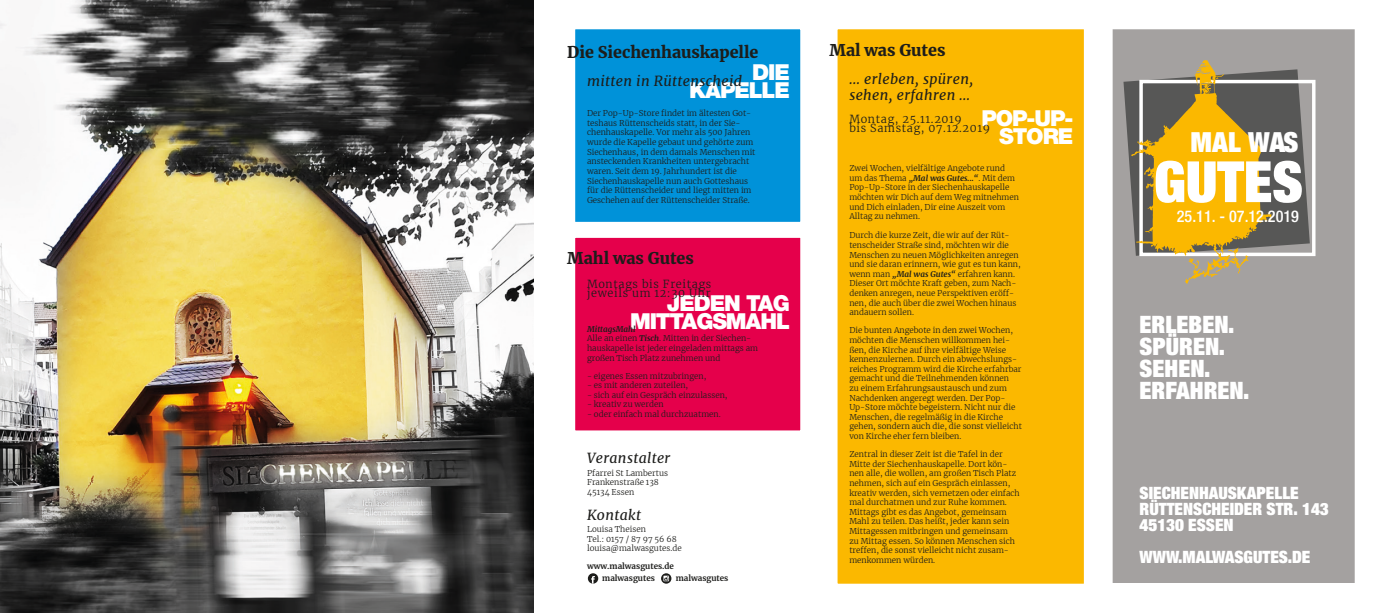
<style>
.page{position:relative;width:1384px;height:613px;background:#fff}
.page>*{position:absolute;margin:0;border:0;box-sizing:border-box;transform-origin:0 0}
.t1{font:900 condensed 56.9px "Helvetica Neue LT Std";color:#fff}
.t2{font:900 condensed 27.7px "Helvetica Neue LT Std";color:#fff}
.t3{font:900 condensed 24px/22px "Helvetica Neue LT Std";color:#fff}
.t4{font:900 22px/18px "Helvetica Neue LT Std";letter-spacing:-.05em;color:#fff;text-align:right}
.t5{font:900 condensed 17px/16px "Helvetica Neue LT Std";color:#fff}
.t6{font:500 condensed 16.2px "Helvetica Neue LT Std";color:#fff}
.t7{font:900 16px "Merriweather";color:#1d1d1b}
.t8{font:italic 14px/16px "Merriweather";letter-spacing:.025em;color:#1d1d1b}
.t9{font:300 11px/9px "Merriweather";letter-spacing:.06em;color:#1d1d1b}
.t10{font:300 8px/9.6px "Merriweather";color:#1d1d1b}
.t11{font:700 8px/12px "Merriweather";color:#1d1d1b;text-align:center}
.s1{font-weight:700;font-style:italic}
</style>
<div class="page">
<div style="left:567px;top:230px;width:241px;height:208px;background:#e5004b;border:8px solid #fff"></div>
<img style="left:0;top:0;width:533px;height:612px">
<div style="left:1112px;top:29px;width:243px;height:554px;background:#a4a1a0"></div>
<svg style="left:1123px;top:69px;width:186px;height:187px;background:#6c6b6a"></svg>
<div style="left:1139px;top:80px;width:176px;height:176px;border:3px solid #fff"></div>
<svg style="left:1131px;top:60px;width:140px;height:223px;background:#b69641"></svg>
<div style="left:567px;top:21px;width:241px;height:209px;background:#0092d9;border:8px solid #fff"></div>
<div style="left:829px;top:21px;width:262px;height:570px;background:#fbb800;border:8px solid #fff"></div>
<svg style="left:588px;top:573px;width:10px;height:10px"></svg>
<svg style="left:661px;top:573px;width:10px;height:10px"></svg>
<svg style="left:663px;top:575px;width:6px;height:6px"></svg>
<h3 class="t7" style="left:567px;top:41px;width:193px">Die Siechenhauskapelle</h3>
<h3 class="t8" style="left:587px;top:72px;width:157px">mitten in Rüttenscheid</h3>
<p class="t10" style="left:587px;top:108px;width:170px">Der Pop-Up-Store findet im ältesten Got&shy;teshaus Rüttenscheids statt, in der Sie&shy;chenhauskapelle. Vor mehr als 500 Jahren wurde die Kapelle gebaut und gehörte zum Siechenhaus, in dem damals Menschen mit ansteckenden Krankheiten untergebracht waren. Seit dem 19. Jahrhundert ist die Siechenhauskapelle nun auch Gotteshaus fü r die Rü ttenscheider und liegt mitten im Geschehen auf der Rüttenscheider Straße.</p>
<h3 class="t4" style="left:689px;top:63px;width:102px">DIE<br>KAPELLE</h3>
<h3 class="t7" style="left:567px;top:247px;width:128px">Mahl was Gutes</h3>
<h3 class="t9" style="left:587px;top:278px;width:126px">Montags bis Freitags jeweils um 12:30 Uhr</h3>
<p class="t10" style="left:587px;top:323px;width:172px"><span class="s1">MittagsMahl<br></span>Alle an einen <span class="s1">Tisch</span>. Mitten in der Siechen&shy;hauskapelle ist jeder eingeladen mittags am großen Tisch Platz zunehmen und</p>
<p class="t10" style="left:587px;top:370px;width:121px">- eigenes Essen mitzubringen,</p>
<p class="t10" style="left:587px;top:380px;width:103px">- es mit anderen zuteilen,</p>
<p class="t10" style="left:587px;top:389px;width:142px">- sich auf ein Gespräch einzulassen,</p>
<p class="t10" style="left:587px;top:399px;width:78px">- kreativ zu werden</p>
<p class="t10" style="left:587px;top:409px;width:135px">- oder einfach mal durchzuatmen.</p>
<h3 class="t4" style="left:630px;top:294px;width:161px">JEDEN TAG<br>MITTAGSMAHL</h3>
<h3 class="t8" style="left:587px;top:449px;width:85px">Veranstalter</h3>
<p class="t10" style="left:587px;top:467px;width:82px">Pfarrei St Lambertus<br>Frankenstraße 138<br>45134 Essen</p>
<h3 class="t8" style="left:587px;top:506px;width:55px">Kontakt</h3>
<p class="t10" style="left:587px;top:523px;width:96px">Louisa Theisen<br>Tel.: 0157 / 87 97 56 68 louisa@malwasgutes.de</p>
<p class="t11" style="left:587px;top:560px;width:88px">www.malwasgutes.de malwasgutes</p>
<p class="t11" style="left:675px;top:572px;width:54px">malwasgutes</p>
<h3 class="t7" style="left:829px;top:39px;width:117px">Mal was Gutes</h3>
<h3 class="t8" style="left:849px;top:70px;width:125px">... erleben, spüren, sehen, erfahren ...</h3>
<h3 class="t9" style="left:849px;top:114px;width:142px">Montag, 25.11.2019<br>bis Samstag, 07.12.2019</h3>
<h3 class="t4" style="left:981px;top:109px;width:93px">POP-UP-<br>STORE</h3>
<p class="t10" style="left:849px;top:163px;width:171px">Zwei Wochen, vielfältige Angebote rund um das Thema <span class="s1">„Mal was Gutes...“</span>. Mit dem Pop-Up-Store in der Siechenhauskapelle möchten wir Dich auf dem Weg mitnehmen und Dich einladen, Dir eine Auszeit vom Alltag zu nehmen.</p>
<p class="t10" style="left:849px;top:230px;width:173px">Durch die kurze Zeit, die wir auf der Rüt&shy;tenscheider Straße sind, möchten wir die Menschen zu neuen Möglichkeiten anregen und sie daran erinnern, wie gut es tun kann, wenn man <span class="s1">„Mal was Gutes“</span> erfahren kann.<br>Dieser Ort möchte Kraft geben, zum Nach&shy;denken anregen, neue Perspektiven eröff&shy;nen, die auch über die zwei Wochen hinaus andauern sollen.</p>
<p class="t10" style="left:849px;top:325px;width:174px">Die bunten Angebote in den zwei Wochen, möchten die Menschen willkommen hei&shy;ßen, die Kirche auf ihre vielfältige Weise kennenzulernen. Durch ein abwechslungs&shy;reiches Programm wird die Kirche erfahrbar gemacht und die Teilnehmenden können<br>zu einem Erfahrungsaustausch und zum Nachdenken angeregt werden. Der Pop-Up-Store möchte begeistern. Nicht nur die Menschen, die regelmäßig in die Kirche gehen, sondern auch die, die sonst vielleicht von Kirche eher fern bleiben.</p>
<p class="t10" style="left:849px;top:449px;width:172px">Zentral in dieser Zeit ist die Tafel in der Mitte der Siechenhauskapelle. Dort kön&shy;nen alle, die wollen, am großen Tisch Platz nehmen, sich auf ein Gespräch einlassen, kreativ werden, sich vernetzen oder einfach mal durchatmen und zur Ruhe kommen.<br>Mittags gibt es das Angebot, gemeinsam Mahl zu teilen. Das heißt, jeder kann sein Mittagessen mitbringen und gemeinsam<br>zu Mittag essen. So können Menschen sich treffen, die sonst vielleicht nicht zusam&shy;menkommen würden.</p>
<h2 class="t2" style="left:1190px;top:125px;width:109px">MAL WAS</h2>
<h1 class="t1" style="left:1154px;top:145px;width:150px">GUTES</h1>
<h3 class="t6" style="left:1176px;top:206px;width:124px">25.11. - 07.12.2019</h3>
<h3 class="t3" style="left:1139px;top:313px;width:111px">ERLEBEN.<br>SPÜREN.<br>SEHEN.<br>ERFAHREN.</h3>
<h3 class="t5" style="left:1139px;top:484px;width:191px">SIECHENHAUSKAPELLE<br>RÜTTENSCHEIDER STR. 143<br>45130 ESSEN</h3>
<h3 class="t5" style="left:1139px;top:548px;width:172px">WWW.MALWASGUTES.DE</h3>
</div>
